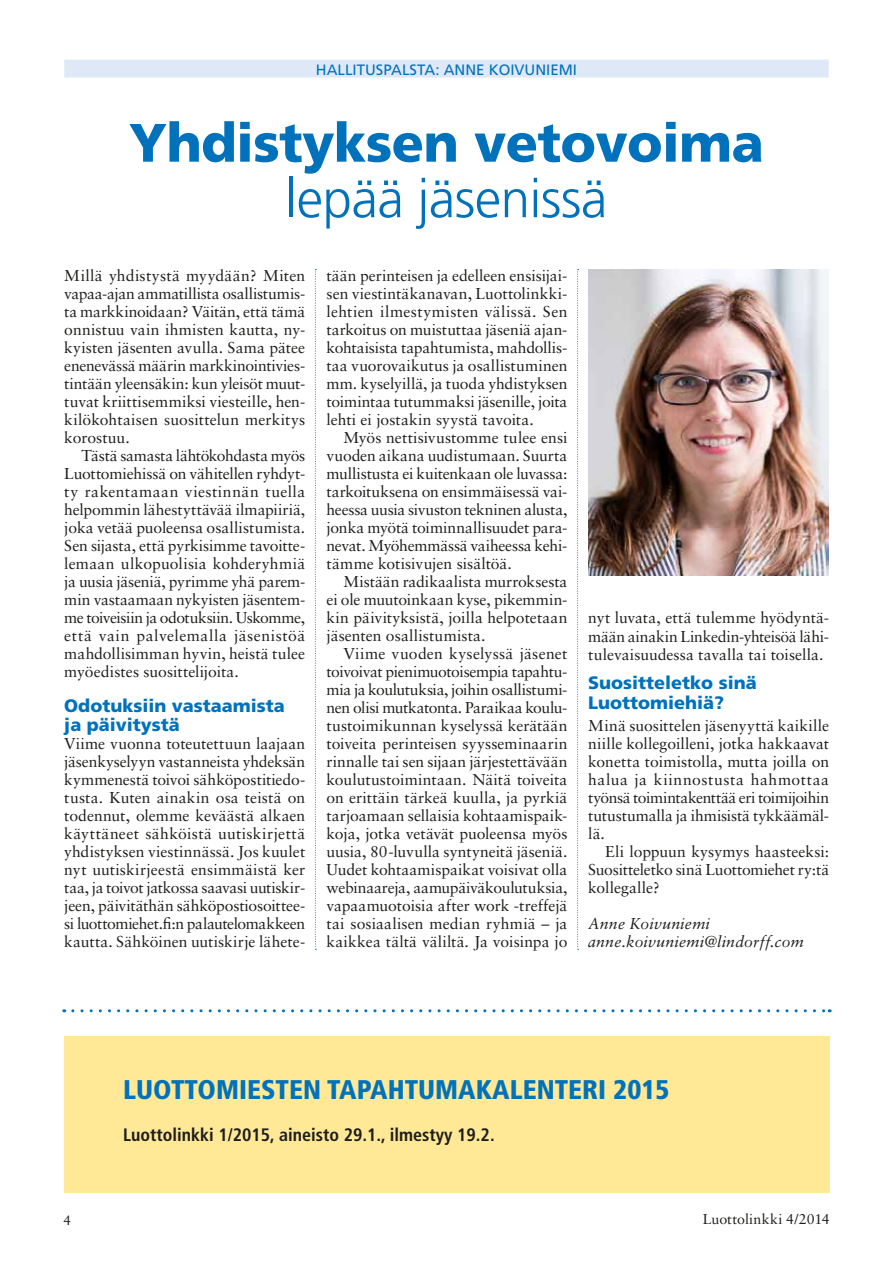
<style>
.page{position:relative;width:893px;height:1263px;background:#fff}
.page>*{position:absolute;margin:0;border:0;box-sizing:border-box;transform-origin:0 0}
.t1{font:900 54px "Frutiger LT Std";letter-spacing:-.01em;color:#0072bb}
.t2{font:300 54px "Frutiger LT Std";letter-spacing:-.01em;color:#0072bb}
.t3{font:900 condensed 27px "Frutiger LT Std";color:#0072bb}
.t4{font:900 18px/19.5px "Frutiger LT Std";color:#0072bb}
.t5{font:700 condensed 18px "Frutiger LT Std";color:#1d1d1b}
.t6{font:15.75px/18px "Sabon LT Std";color:#1d1d1b;text-align:justify}
.t7{font:italic 15.75px/18px "Sabon LT Std";letter-spacing:.015em;color:#1d1d1b}
.t8{font:15px "Frutiger LT Std";color:#0072bb}
.t9{font:14.25px "Sabon LT Std";letter-spacing:.005em;color:#1d1d1b}
.t10{font:13.5px "Sabon LT Std";color:#1d1d1b}
</style>
<div class="page">
<div style="left:64px;top:60px;width:765px;height:18px;background:#dfe8f7"></div>
<div style="left:64px;top:1036px;width:765px;height:156px;background:#ffe997"></div>
<svg style="left:315px;top:269px;width:1px;height:681px"></svg>
<svg style="left:577px;top:269px;width:2px;height:681px"></svg>
<svg style="left:73px;top:1009px;width:757px;height:3px"></svg>
<img style="left:588px;top:269px;width:240px;height:307px">
<p class="t8" style="left:316px;top:61px;width:263px">HALLITUSPALSTA: ANNE KOIVUNIEMI</p>
<h1 class="t1" style="left:129px;top:110px;width:636px">Yhdistyksen vetovoima</h1>
<h1 class="t2" style="left:285px;top:168px;width:323px">lepää jäsenissä</h1>
<p class="t6" style="left:64px;top:267px;width:242px">Millä yhdistystä myydään? Miten vapaa-ajan ammatillista osallistumis&shy;ta markkinoidaan? Väitän, että tämä onnistuu vain ihmisten kautta, ny&shy;kyisten jäsenten avulla. Sama pätee enenevässä määrin markkinointivies&shy;tintään yleensäkin: kun yleisöt muut&shy;tuvat kriittisemmiksi viesteille, hen&shy;kilökohtaisen suosittelun merkitys korostuu.</p>
<p class="t6" style="left:64px;top:447px;width:242px;text-indent:17px">Tästä samasta lähtökohdasta myös Luottomiehissä on vähitellen ryhdyt&shy;ty rakentamaan viestinnän tuella helpommin lähestyttävää ilmapiiriä, joka vetää puoleensa osallistumista.<br>Sen sijasta, että pyrkisimme tavoitte&shy;lemaan ulkopuolisia kohderyhmiä ja uusia jäseniä, pyrimme yhä parem&shy;min vastaamaan nykyisten jäsentem&shy;me toiveisiin ja odotuksiin. Uskomme, että vain palvelemalla jäsenistöä mahdollisimman hyvin, heistä tulee myöedistes suosittelijoita.</p>
<p class="t4" style="left:64px;top:695px;width:222px">Odotuksiin vastaamista ja päivitystä</p>
<p class="t6" style="left:64px;top:734px;width:242px">Viime vuonna toteutettuun laajaan jäsenkyselyyn vastanneista yhdeksän kymmenestä toivoi sähköpostitiedo&shy;tusta. Kuten ainakin osa teistä on todennut, olemme keväästä alkaen käyttäneet sähköistä uutiskirjettä yhdistyksen viestinnässä. Jos kuulet nyt uutiskirjeestä ensimmäistä ker taa, ja toivot jatkossa saavasi uutiskir&shy;jeen, päivitäthän sähköpostiosoittee&shy;si luottomiehet.fi:n palautelomakkeen kautta. Sähköinen uutiskirje lähete-</p>
<p class="t6" style="left:327px;top:267px;width:242px">tään perinteisen ja edelleen ensisijai&shy;sen viestintäkanavan, Luottolinkki&shy;lehtien ilmestymisten välissä. Sen tarkoitus on muistuttaa jäseniä ajan&shy;kohtaisista tapahtumista, mahdollis&shy;taa vuorovaikutus ja osallistuminen mm. kyselyillä, ja tuoda yhdistyksen toimintaa tutummaksi jäsenille, joita lehti ei jostakin syystä tavoita.</p>
<p class="t6" style="left:327px;top:429px;width:242px;text-indent:17px">Myös nettisivustomme tulee ensi vuoden aikana uudistumaan. Suurta mullistusta ei kuitenkaan ole luvassa: tarkoituksena on ensimmäisessä vai&shy;heessa uusia sivuston tekninen alusta, jonka myötä toiminnallisuudet para&shy;nevat. Myöhemmässä vaiheessa kehi&shy;tämme kotisivujen sisältöä.</p>
<p class="t6" style="left:327px;top:573px;width:242px;text-indent:17px">Mistään radikaalista murroksesta ei ole muutoinkaan kyse, pikemmin&shy;kin päivityksistä, joilla helpotetaan jäsenten osallistumista.</p>
<p class="t6" style="left:327px;top:645px;width:242px;text-indent:17px">Viime vuoden kyselyssä jäsenet toivoivat pienimuotoisempia tapahtu&shy;mia ja koulutuksia, joihin osallistumi&shy;nen olisi mutkatonta. Paraikaa koulu&shy;tustoimikunnan kyselyssä kerätään toiveita perinteisen syysseminaarin rinnalle tai sen sijaan järjestettävään koulutustoimintaan. Näitä toiveita on erittäin tärkeä kuulla, ja pyrkiä tarjoamaan sellaisia kohtaamispaik&shy;koja, jotka vetävät puoleensa myös uusia, 80-luvulla syntyneitä jäseniä.<br>Uudet kohtaamispaikat voisivat olla webinaareja, aamupäiväkoulutuksia, vapaamuotoisia after work -treffejä tai sosiaalisen median ryhmiä – ja kaikkea tältä väliltä. Ja voisinpa jo</p>
<p class="t6" style="left:588px;top:609px;width:242px">nyt luvata, että tulemme hyödyntä&shy;mään ainakin Linkedin-yhteisöä lähi&shy;tulevaisuudessa tavalla tai toisella.</p>
<p class="t4" style="left:588px;top:672px;width:170px;line-height:20.2px">Suositteletko sinä<br>Luottomiehiä?</p>
<p class="t6" style="left:588px;top:716px;width:242px">Minä suosittelen jäsenyyttä kaikille niille kollegoilleni, jotka hakkaavat konetta toimistolla, mutta joilla on halua ja kiinnostusta hahmottaa työnsä toimintakenttää eri toimijoihin tutustumalla ja ihmisistä tykkäämäl&shy;lä.</p>
<p class="t6" style="left:588px;top:842px;width:242px;text-indent:17px">Eli loppuun kysymys haasteeksi:<br>Suositteletko sinä Luottomiehet ry:tä kollegalle?</p>
<p class="t7" style="left:588px;top:914px;width:217px">Anne Koivuniemi anne.koivuniemi@lindorff.com</p>
<h2 class="t3" style="left:123px;top:1073px;width:548px">LUOTTOMIESTEN TAPAHTUMAKALENTERI 2015</h2>
<p class="t5" style="left:123px;top:1124px;width:373px">Luottolinkki 1/2015, aineisto 29.1., ilmestyy 19.2.</p>
<p class="t10" style="left:64px;top:1212px;width:9px">4</p>
<p class="t9" style="left:703px;top:1211px;width:128px">Luottolinkki 4/2014</p>
</div>
